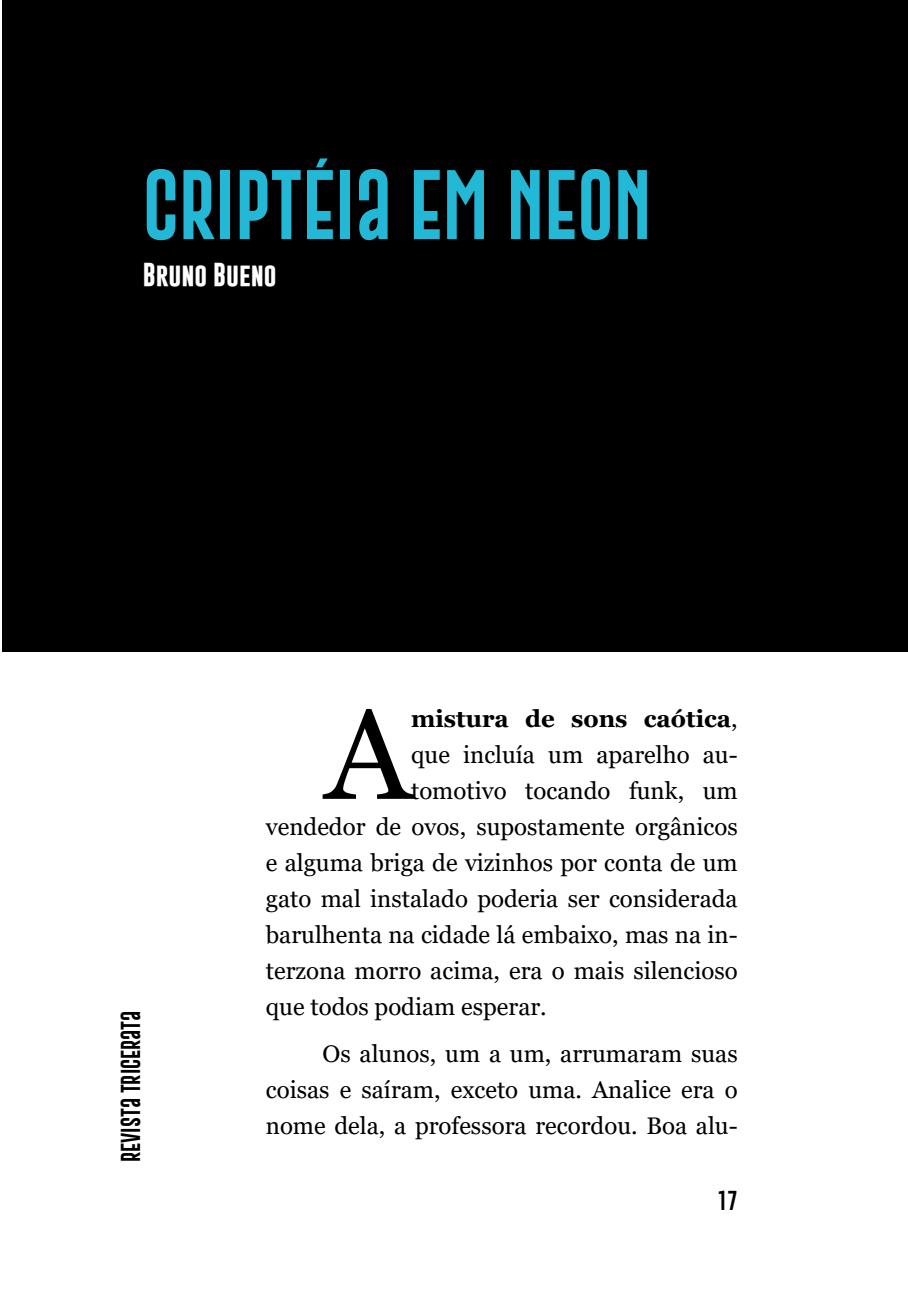
<style>
.page{position:relative;width:908px;height:1304px;background:#fff}
.page>*{position:absolute;margin:0;border:0;box-sizing:border-box;transform-origin:0 0}
.t1{font:128px "Georgia";color:#000}
.t2{font:72px "Gobold Extra 2";color:#23b9d6}
.t3{font:24px/36px "Georgia";color:#000;text-align:justify}
.t4{font:700 24px "Georgia";color:#000}
.t5{font:700 24px "Gobold";color:#fff}
.t6{font:20px "Gobold Extra 2";color:#000}
.s1{font-weight:400}
</style>
<div class="page">
<div style="left:2px;top:0;width:905px;height:652px;background:#000"></div>
<h2 class="t2" style="left:143px;top:158px;width:510px">CRIPTÉIA EM NEON</h2>
<p class="t5" style="left:143px;top:259px;width:135px">Bruno Bueno</p>
<p class="t6" style="left:118px;top:1162px;width:153px;rotate:-90deg">REVISTA TRICERATA</p>
<p class="t4" style="left:411px;top:703px;width:328px">mistura de sons caótica<span class="s1">,</span></p>
<p class="t3" style="left:411px;top:737px;width:328px">que incluía um aparelho au-</p>
<p class="t3" style="left:411px;top:773px;width:328px">tomotivo tocando funk, um</p>
<p class="t3" style="left:266px;top:809px;width:473px">vendedor de ovos, supostamente orgânicos</p>
<p class="t3" style="left:266px;top:845px;width:473px">e alguma briga de vizinhos por conta de um</p>
<p class="t3" style="left:266px;top:881px;width:473px">gato mal instalado poderia ser considerada</p>
<p class="t3" style="left:266px;top:917px;width:473px">barulhenta na cidade lá embaixo, mas na in-</p>
<p class="t3" style="left:266px;top:953px;width:473px">terzona morro acima, era o mais silencioso</p>
<p class="t3" style="left:266px;top:989px;width:282px">que todos podiam esperar.</p>
<p class="t3" style="left:266px;top:1036px;width:473px;text-indent:57px">Os alunos, um a um, arrumaram suas coisas e saíram, exceto uma. Analice era o nome dela, a professora recordou. Boa alu-</p>
<h1 class="t1" style="left:325px;top:677px;width:87px">A</h1>
<p class="t6" style="left:716px;top:1187px;width:22px">17</p>
</div>
